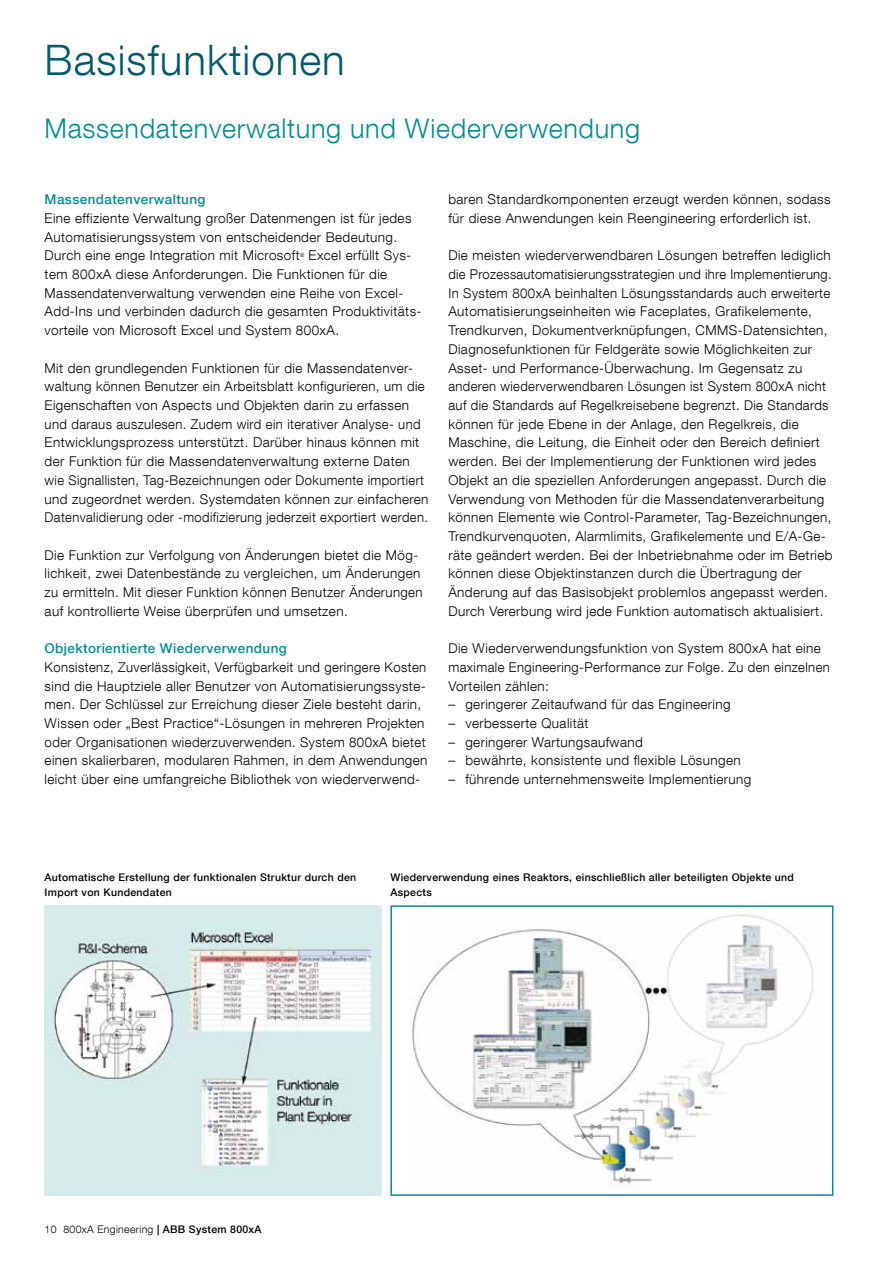
<style>
.page{position:relative;width:893px;height:1263px;background:#fff}
.page>*{position:absolute;margin:0;border:0;box-sizing:border-box;transform-origin:0 0}
.t1{font:300 42px "Helvetica Neue LT Com";letter-spacing:.025em;color:#005a6d}
.t2{font:300 27px "Helvetica Neue LT Com";letter-spacing:.025em;color:#008e96}
.t3{font:300 13.5px/18.8px "Helvetica Neue LT Com";letter-spacing:.03em;color:#000}
.t4{font:500 13.5px "Helvetica Neue LT Com";letter-spacing:.03em;color:#008e96}
.t5{font:500 10.5px/15px "Helvetica Neue LT Com";letter-spacing:.03em;color:#000}
.t6{font:300 10.5px "Helvetica Neue LT Com";letter-spacing:.03em;color:#000}
.t7{font:300 5.25px "Helvetica Neue LT Com";color:#000}
.s1{font-weight:500}
</style>
<div class="page">
<img style="left:45px;top:905px;width:336px;height:291px">
<img style="left:412px;top:914px;width:402px;height:272px">
<div style="left:390px;top:905px;width:443px;height:291px;border:2px solid #008e96"></div>
<h1 class="t1" style="left:45px;top:34px;width:302px">Basisfunktionen</h1>
<h2 class="t2" style="left:45px;top:112px;width:597px">Massendatenverwaltung und Wiederverwendung</h2>
<p class="t4" style="left:45px;top:191px;width:162px">Massendatenverwaltung</p>
<p class="t3" style="left:45px;top:208px;width:368px">Eine effiziente Verwaltung großer Datenmengen ist für jedes<br>Automatisierungssystem von entscheidender Bedeutung.<br>Durch eine enge Integration mit Microsoft</p>
<p class="t3" style="left:45px;top:246px;width:378px;text-indent:264px">Excel erfüllt Sys&shy;tem 800xA diese Anforderungen. Die Funktionen für die Massendatenverwaltung verwenden eine Reihe von Excel-Add-Ins und verbinden dadurch die gesamten Produktivitäts&shy;vorteile von Microsoft Excel und System 800xA.</p>
<p class="t3" style="left:45px;top:358px;width:385px">Mit den grundlegenden Funktionen für die Massendatenver&shy;waltung können Benutzer ein Arbeitsblatt konfigurieren, um die Eigenschaften von Aspects und Objekten darin zu erfassen und daraus auszulesen. Zudem wird ein iterativer Analyse- und Entwicklungsprozess unterstützt. Darüber hinaus können mit der Funktion für die Massendatenverwaltung externe Daten wie Signallisten, Tag-Bezeichnungen oder Dokumente importiert und zugeordnet werden. Systemdaten können zur einfacheren Datenvalidierung oder -modifizierung jederzeit exportiert werden.</p>
<p class="t3" style="left:45px;top:545px;width:379px">Die Funktion zur Verfolgung von Änderungen bietet die Mög&shy;lichkeit, zwei Datenbestände zu vergleichen, um Änderungen zu ermitteln. Mit dieser Funktion können Benutzer Änderungen auf kontrollierte Weise überprüfen und umsetzen.</p>
<p class="t4" style="left:45px;top:640px;width:244px">Objektorientierte Wiederverwendung</p>
<p class="t3" style="left:45px;top:657px;width:384px">Konsistenz, Zuverlässigkeit, Verfügbarkeit und geringere Kosten sind die Hauptziele aller Benutzer von Automatisierungssyste&shy;men. Der Schlüssel zur Erreichung dieser Ziele besteht darin, Wissen oder „Best Practice“-Lösungen in mehreren Projekten oder Organisationen wiederzuverwenden. System 800xA bietet einen skalierbaren, modularen Rahmen, in dem Anwendungen leicht über eine umfangreiche Bibliothek von wiederverwend-</p>
<p class="t7" style="left:300px;top:252px;width:6px">®</p>
<p class="t3" style="left:448px;top:190px;width:384px">baren Standardkomponenten erzeugt werden können, sodass für diese Anwendungen kein Reengineering erforderlich ist.</p>
<p class="t3" style="left:448px;top:246px;width:386px">Die meisten wiederverwendbaren Lösungen betreffen lediglich die Prozessautomatisierungsstrategien und ihre Implementierung.<br>In System 800xA beinhalten Lösungsstandards auch erweiterte Automatisierungseinheiten wie Faceplates, Grafikelemente, Trendkurven, Dokumentverknüpfungen, CMMS-Datensichten, Diagnosefunktionen für Feldgeräte sowie Möglichkeiten zur Asset- und Performance-Überwachung. Im Gegensatz zu anderen wiederverwendbaren Lösungen ist System 800xA nicht auf die Standards auf Regelkreisebene begrenzt. Die Standards können für jede Ebene in der Anlage, den Regelkreis, die Maschine, die Leitung, die Einheit oder den Bereich definiert werden. Bei der Implementierung der Funktionen wird jedes Objekt an die speziellen Anforderungen angepasst. Durch die Verwendung von Methoden für die Massendatenverarbeitung können Elemente wie Control-Parameter, Tag-Bezeichnungen, Trendkurvenquoten, Alarmlimits, Grafikelemente und E/A-Ge&shy;räte geändert werden. Bei der Inbetriebnahme oder im Betrieb können diese Objektinstanzen durch die Übertragung der Änderung auf das Basisobjekt problemlos angepasst werden.<br>Durch Vererbung wird jede Funktion automatisch aktualisiert.</p>
<p class="t3" style="left:448px;top:639px;width:383px">Die Wiederverwendungsfunktion von System 800xA hat eine maximale Engineering-Performance zur Folge. Zu den einzelnen<br>Vorteilen zählen:</p>
<p class="t3" style="left:448px;top:695px;width:284px">– geringerer Zeitaufwand für das Engineering</p>
<p class="t3" style="left:448px;top:713px;width:142px">– verbesserte Qualität</p>
<p class="t3" style="left:448px;top:732px;width:196px">– geringerer Wartungsaufwand</p>
<p class="t3" style="left:448px;top:751px;width:294px">– bewährte, konsistente und flexible Lösungen</p>
<p class="t3" style="left:448px;top:770px;width:304px">– führende unternehmensweite Implementierung</p>
<p class="t5" style="left:45px;top:870px;width:313px">Automatische Erstellung der funktionalen Struktur durch den<br>Import von Kundendaten</p>
<p class="t5" style="left:390px;top:869px;width:405px">Wiederverwendung eines Reaktors, einschließlich aller beteiligten Objekte und<br>Aspects</p>
<p class="t6" style="left:45px;top:1223px;width:218px">10 800xA Engineering <span class="s1">| ABB System 800xA</span></p>
</div>
